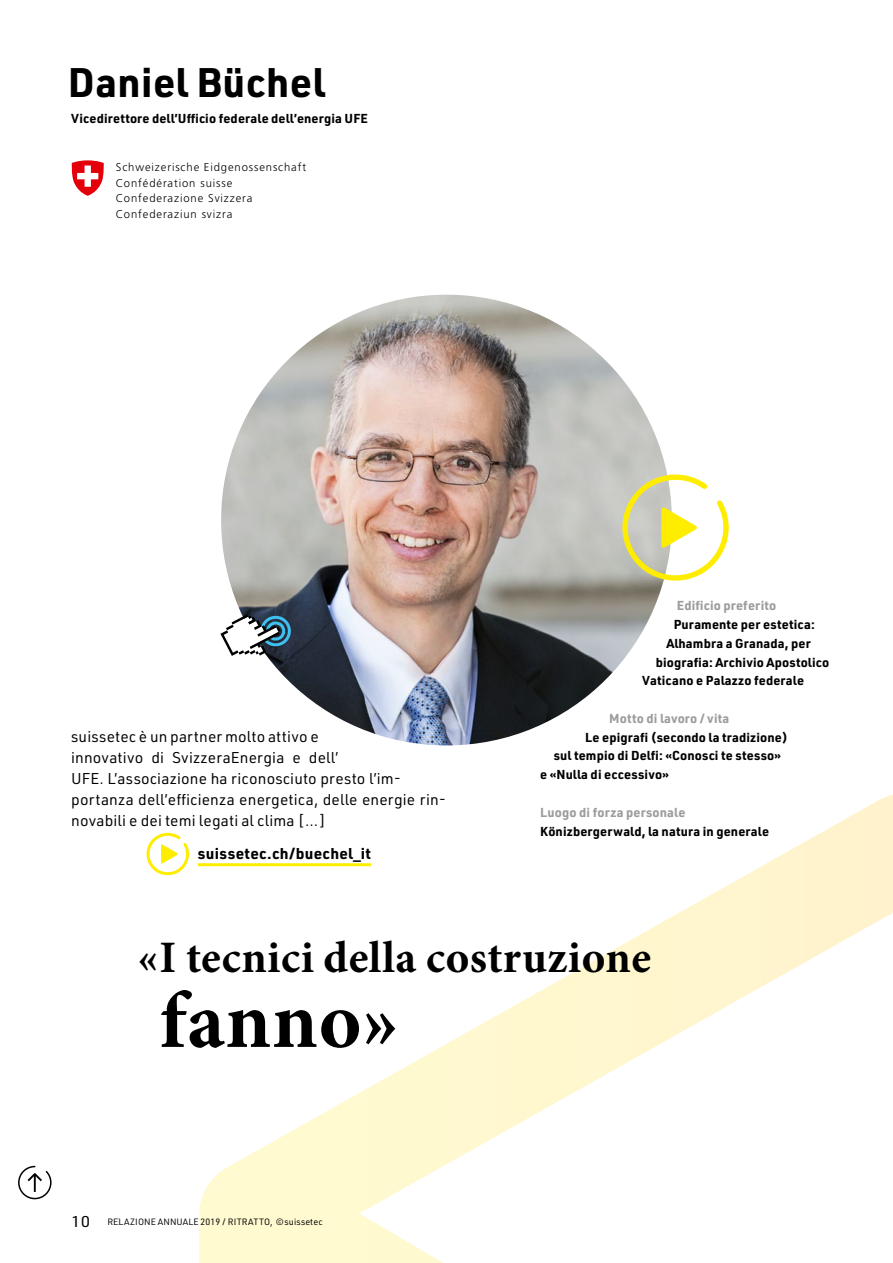
<style>
.page{position:relative;width:893px;height:1263px;background:#fff}
.page>*{position:absolute;margin:0;border:0;box-sizing:border-box;transform-origin:0 0}
.t1{font:700 81px "Minion Pro";letter-spacing:.01em;color:#000}
.t2{font:700 45px "Minion Pro";letter-spacing:.01em;color:#000}
.t3{font:700 40.5px "URWDIN";letter-spacing:.01em;color:#000}
.t4{font:15.3px/21px "URWDIN";letter-spacing:.01em;color:#000}
.t5{font:700 15.3px "URWDIN";letter-spacing:.02em;color:#000}
.t6{font:700 12.75px "URWDIN";letter-spacing:.01em;color:#000}
.t7{font:700 12.75px "URWDIN";letter-spacing:.01em;color:#9c9c9d}
.t8{font:300 11.25px/15.6px "Frutiger LT Com";letter-spacing:.08em;color:#000}
.t9{font:9px "URWDIN";letter-spacing:.01em;color:#000}
.s1{font-size:15.3px}
</style>
<div class="page">
<svg style="left:18px;top:1165px;width:34px;height:35px"></svg>
<svg style="left:197px;top:795px;width:696px;height:468px"></svg>
<img style="left:221px;top:295px;width:451px;height:450px;border-radius:225px">
<hr style="left:198px;top:863px;width:173px;height:3px;background:#ffed00">
<svg style="left:146px;top:832px;width:43px;height:44px"></svg>
<svg style="left:619px;top:470px;width:110px;height:122px"></svg>
<svg style="left:72px;top:160px;width:32px;height:36px"></svg>
<svg style="left:220px;top:612px;width:75px;height:44px"></svg>
<h3 class="t3" style="left:68px;top:54px;width:259px">Daniel Büchel</h3>
<p class="t6" style="left:71px;top:110px;width:298px">Vicedirettore dell’Ufficio federale dell’energia UFE</p>
<p class="t8" style="left:116px;top:160px;width:192px">Schweizerische Eidgenossenschaft<br>Confédération suisse<br>Confederazione Svizzera<br>Confederaziun svizra</p>
<p class="t4" style="left:71px;top:725px;width:376px">suissetec è un partner molto attivo e<br>innovativo di SvizzeraEnergia e dell’<br>UFE. L’associazione ha riconosciuto presto l’im&shy;portanza dell’efficienza energetica, delle energie rin&shy;novabili e dei temi legati al clima […]</p>
<p class="t5" style="left:198px;top:843px;width:174px">suissetec.ch/buechel_it</p>
<p class="t7" style="left:677px;top:597px;width:101px">Edificio preferito</p>
<p class="t6" style="left:674px;top:616px;width:142px">Puramente per estetica:</p>
<p class="t6" style="left:666px;top:635px;width:146px">Alhambra a Granada, per</p>
<p class="t6" style="left:656px;top:653px;width:175px">biografia: Archivio Apostolico</p>
<p class="t6" style="left:642px;top:672px;width:163px">Vaticano e Palazzo federale</p>
<p class="t7" style="left:609px;top:710px;width:122px">Motto di lavoro / vita</p>
<p class="t6" style="left:585px;top:728px;width:204px">Le epigrafi (secondo la tradizione)</p>
<p class="t6" style="left:554px;top:747px;width:229px">sul tempio di Delfi: «Conosci te stesso»</p>
<p class="t6" style="left:540px;top:766px;width:130px">e «Nulla di eccessivo»</p>
<p class="t7" style="left:540px;top:803px;width:147px">Luogo di forza personale</p>
<p class="t6" style="left:540px;top:822px;width:230px">Könizbergerwald, la natura in generale</p>
<h2 class="t2" style="left:137px;top:930px;width:515px">«I tecnici della costruzione</h2>
<h1 class="t1" style="left:159px;top:972px;width:241px">fanno»</h1>
<p class="t9" style="left:71px;top:1216px;width:253px"><span class="s1">10</span> RELAZIONE ANNUALE 2019 / RITRATTO, © suissetec</p>
</div>
